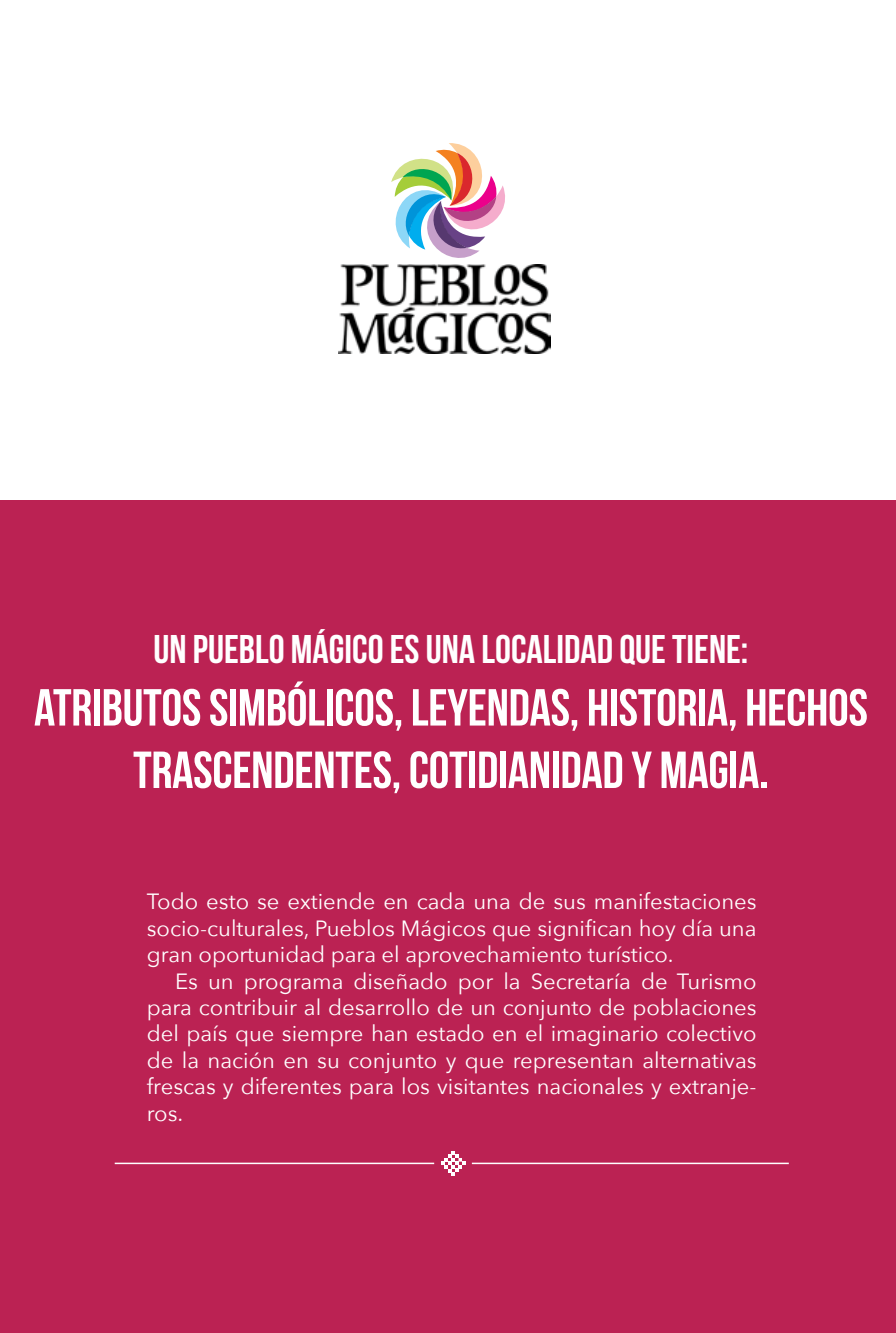
<style>
.page{position:relative;width:896px;height:1333px;background:#fff}
.page>*{position:absolute;margin:0;border:0;box-sizing:border-box;transform-origin:0 0}
.t1{font:52px/62.4px "Bebas Neue";letter-spacing:-.005em;color:#fff;text-align:center}
.t2{font:40px "Bebas Neue";color:#fff}
.t3{font:22px/26.4px "Avenir Next";color:#fff;text-align:justify}
</style>
<div class="page">
<div style="left:0;top:501px;width:896px;height:831px;background:#bb2253"></div>
<img style="left:338px;top:264px;width:212px;height:89px">
<svg style="left:377px;top:143px;width:140px;height:132px"></svg>
<svg style="left:441px;top:1151px;width:24px;height:24px"></svg>
<hr style="left:115px;top:1162px;width:319px;height:2px;background:#fff">
<hr style="left:472px;top:1162px;width:317px;height:2px;background:#fff">
<h2 class="t2" style="left:154px;top:627px;width:596px">UN PUEBLO MÁGICO ES UNA LOCALIDAD QUE TIENE:</h2>
<h1 class="t1" style="left:34px;top:675px;width:835px">ATRIBUTOS SIMBÓLICOS, LEYENDAS, HISTORIA, HECHOS<br>TRASCENDENTES, COTIDIANIDAD Y MAGIA.</h1>
<p class="t3" style="left:147px;top:887px;width:611px">Todo esto se extiende en cada una de sus manifestaciones socio-culturales, Pueblos Mágicos que significan hoy día una gran oportunidad para el aprovechamiento turístico.</p>
<p class="t3" style="left:147px;top:966px;width:611px;text-indent:28px">Es un programa diseñado por la Secretaría de Turismo para contribuir al desarrollo de un conjunto de poblaciones del país que siempre han estado en el imaginario colectivo de la nación en su conjunto y que representan alternativas frescas y diferentes para los visitantes nacionales y extranje&shy;ros.</p>
</div>
